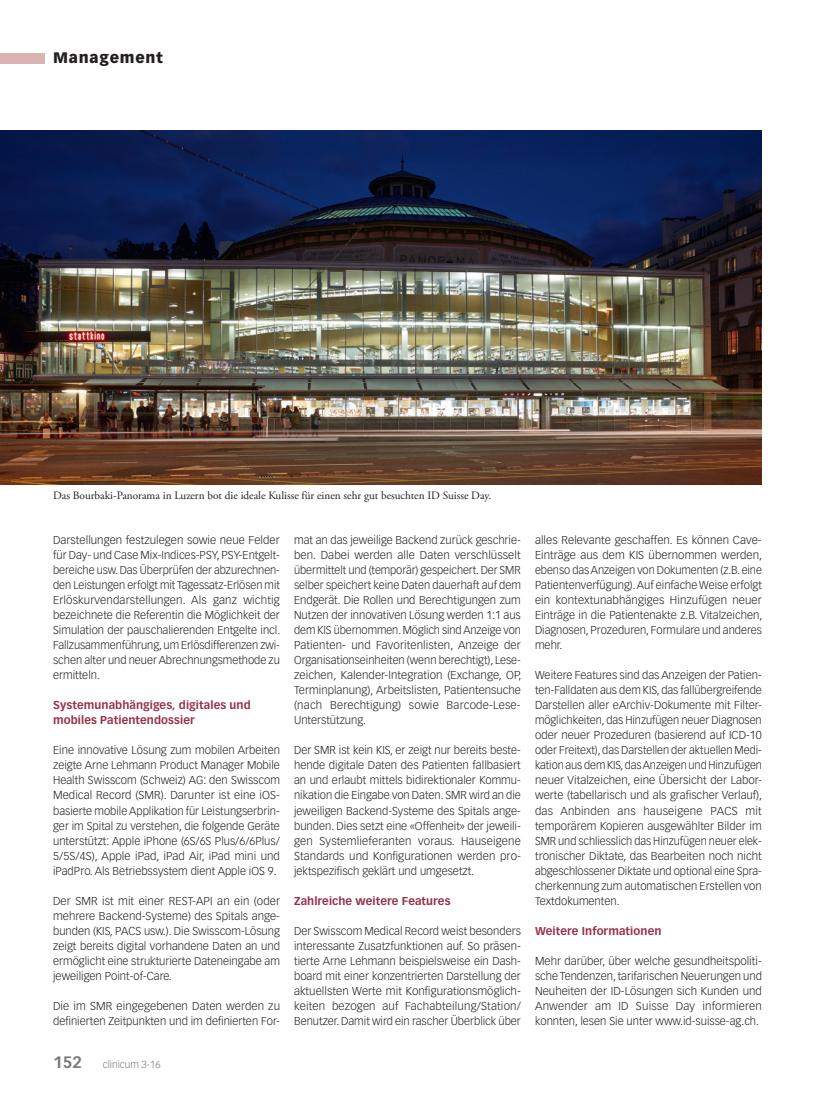
<style>
.page{position:relative;width:815px;height:1099px;background:#fff}
.page>*{position:absolute;margin:0;border:0;box-sizing:border-box;transform-origin:0 0}
.t1{font:900 15px "Vectora LT Std";letter-spacing:.05em;color:#231f20}
.t2{font:300 11.25px/15px "Vectora LT Std";color:#231f20;text-align:justify}
.t3{font:700 11.25px/15px "Vectora LT Std";letter-spacing:.005em;color:#983249}
.t4{font:11.25px "Adobe Garamond Pro";color:#231f20}
.t5{font:300 10px "Vectora LT Std";color:#76787b}
.s1{font-weight:700;font-size:16.25px}
</style>
<div class="page">
<div style="left:0;top:53px;width:45px;height:10px;background:#d9b4b3"></div>
<img style="left:0;top:130px;width:762px;height:354px">
<h1 class="t1" style="left:53px;top:49px;width:111px">Management</h1>
<p class="t4" style="left:53px;top:489px;width:440px">Das Bourbaki-Panorama in Luzern bot die ideale Kulisse für einen sehr gut besuchten ID Suisse Day.</p>
<p class="t2" style="left:53px;top:533px;width:229px">Darstellungen festzulegen sowie neue Felder fü r Day- und Case Mix-Indices-PSY, PSY-Entgelt&shy;bereiche usw. Das Überprüfen der abzurechnen&shy;den Leistungen erfolgt mit Tagessatz-Erlösen mit Erlöskurvendarstellungen. Als ganz wichtig bezeichnete die Referentin die Möglichkeit der Simulation der pauschalierenden Entgelte incl.<br>Fallzusammenführung, um Erlösdifferenzen zwi&shy;schen alter und neuer Abrechnungsmethode zu ermitteln.</p>
<p class="t3" style="left:53px;top:698px;width:199px">Systemunabhängiges, digitales und mobiles Patientendossier</p>
<p class="t2" style="left:53px;top:743px;width:228px">Eine innovative Lösung zum mobilen Arbeiten zeigte Arne Lehmann Product Manager Mobile Health Swisscom (Schweiz) AG: den Swisscom Medical Record (SMR). Darunter ist eine iOS&shy;basierte mobile Applikation fü r Leistungserbrin&shy;ger im Spital zu verstehen, die folgende Geräte unterstützt: Apple iPhone (6S/6S Plus/6/6Plus/ 5/5S/4S), Apple iPad, iPad Air, iPad mini und iPadPro. Als Betriebssystem dient Apple iOS 9.</p>
<p class="t2" style="left:53px;top:893px;width:228px">Der SMR ist mit einer REST-API an ein (oder mehrere Backend-Systeme) des Spitals ange&shy;bunden (KIS, PACS usw.). Die Swisscom-Lösung zeigt bereits digital vorhandene Daten an und ermöglicht eine strukturierte Dateneingabe am jeweiligen Point-of-Care.</p>
<p class="t2" style="left:53px;top:998px;width:228px">Die im SMR eingegebenen Daten werden zu definierten Zeitpunkten und im definierten For-</p>
<p class="t5" style="left:53px;top:1058px;width:109px"><span class="s1">152</span> clinicum 3-16</p>
<p class="t2" style="left:294px;top:533px;width:229px">mat an das jeweilige Backend zurück geschrie&shy;ben. Dabei werden alle Daten verschlüsselt ü bermittelt und (temporä r) gespeichert. Der SMR selber speichert keine Daten dauerhaft auf dem Endgerät. Die Rollen und Berechtigungen zum Nutzen der innovativen Lösung werden 1:1 aus dem KIS ü bernommen. Möglich sind Anzeige von Patienten- und Favoritenlisten, Anzeige der Organisationseinheiten (wenn berechtigt), Lese&shy;zeichen, Kalender-Integration (Exchange, OP, Terminplanung), Arbeitslisten, Patientensuche (nach Berechtigung) sowie Barcode-Lese-Unterstützung.</p>
<p class="t2" style="left:294px;top:743px;width:228px">Der SMR ist kein KIS, er zeigt nur bereits beste&shy;hende digitale Daten des Patienten fallbasiert an und erlaubt mittels bidirektionaler Kommu&shy;nikation die Eingabe von Daten. SMR wird an die jeweiligen Backend-Systeme des Spitals ange&shy;bunden. Dies setzt eine «Offenheit» der jeweili&shy;gen Systemlieferanten voraus. Hauseigene Standards und Konfigurationen werden pro&shy;jektspezifisch geklä rt und umgesetzt.</p>
<p class="t3" style="left:294px;top:893px;width:158px">Zahlreiche weitere Features</p>
<p class="t2" style="left:294px;top:923px;width:228px">Der Swisscom Medical Record weist besonders interessante Zusatzfunktionen auf. So präsen&shy;tierte Arne Lehmann beispielsweise ein Dash&shy;board mit einer konzentrierten Darstellung der aktuellsten Werte mit Konfigurationsmöglich&shy;keiten bezogen auf Fachabteilung/Station/ Benutzer. Damit wird ein rascher Überblick über</p>
<p class="t2" style="left:535px;top:533px;width:229px">alles Relevante geschaffen. Es können Cave-Einträge aus dem KIS ü bernommen werden, ebenso das Anzeigen von Dokumenten (z.B. eine Patientenverfügung). Auf einfache Weise erfolgt ein kontextunabhä ngiges Hinzufügen neuer Einträge in die Patientenakte z.B. Vitalzeichen, Diagnosen, Prozeduren, Formulare und anderes mehr.</p>
<p class="t2" style="left:535px;top:668px;width:229px;text-align:left">Weitere Features sind das Anzeigen der Patien&shy;ten-Falldaten aus dem KIS, das fallü bergreifende Darstellen aller eArchiv-Dokumente mit Filter&shy;möglichkeiten, das Hinzufügen neuer Diagnosen oder neuer Prozeduren (basierend auf ICD-10 oder Freitext), das Darstellen der aktuellen Medi&shy;kation aus dem KIS, das Anzeigen und Hinzufügen neuer Vitalzeichen, eine Übersicht der Labor&shy;werte (tabellarisch und als grafischer Verlauf), das Anbinden ans hauseigene PACS mit temporärem Kopieren ausgewählter Bilder im SMR und schliesslich das Hinzufügen neuer elek&shy;tronischer Diktate, das Bearbeiten noch nicht abgeschlossener Diktate und optional eine Spra&shy;cherkennung zum automatischen Erstellen von Textdokumenten.</p>
<p class="t3" style="left:535px;top:923px;width:128px">Weitere Informationen</p>
<p class="t2" style="left:535px;top:953px;width:228px">Mehr darüber, über welche gesundheitspoliti&shy;sche Tendenzen, tarifarischen Neuerungen und Neuheiten der ID-Lösungen sich Kunden und Anwender am ID Suisse Day informieren konnten, lesen Sie unter www.id-suisse-ag.ch.</p>
</div>
